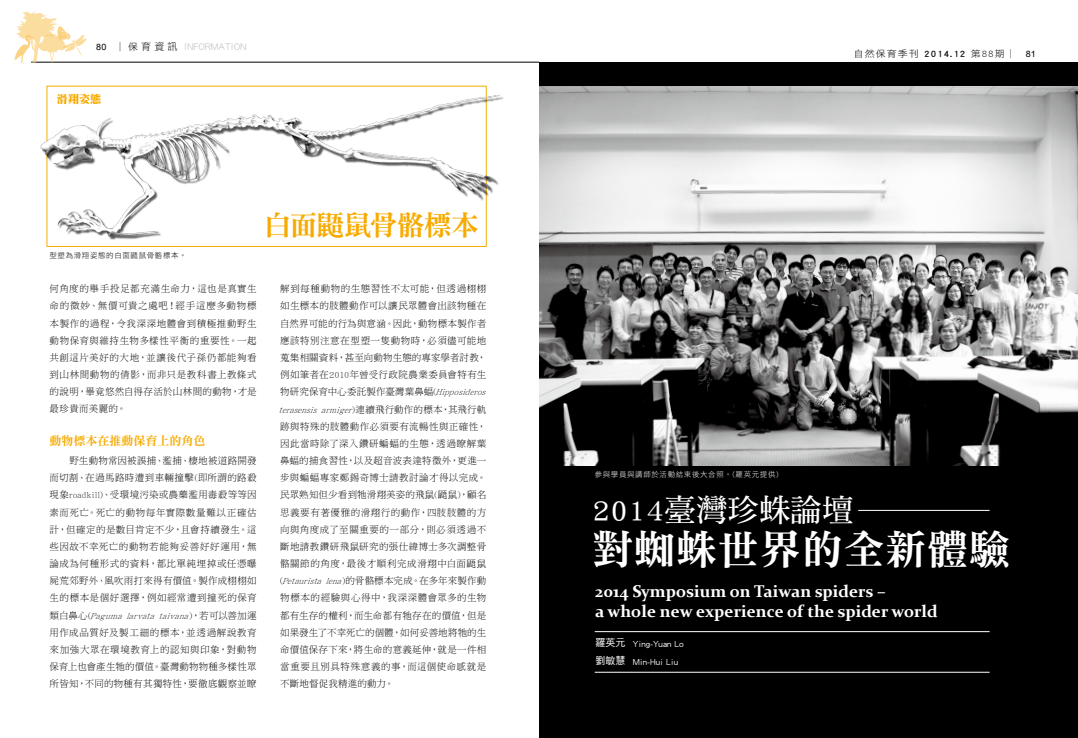
<style>
.page{position:relative;width:1078px;height:738px;background:#fff}
.page>*{position:absolute;margin:0;border:0;box-sizing:border-box;transform-origin:0 0}
.t1{font:41px "DF Ming Std W9";letter-spacing:.02em;color:#fff}
.t2{font:31px "DF Ming Std W7";letter-spacing:.02em;color:#fff}
.t3{font:27.8px "DF Ming Std W9";letter-spacing:-.035em;color:#f7ab00}
.t4{font:700 17px/20px "Constantia";color:#fff}
.t5{font:12px "DF Ming Std W9";color:#f7ab00}
.t6{font:11.1px "DF Ming Std W12";color:#f7ab00}
.t7{font:10px "DF Hei Std W5";letter-spacing:-.01em;color:#c9caca}
.t8{font:10px/17.9px "DF Hei Std W5";color:#fff}
.t9{font:9.5px/17.1px "DF Ming Std W3";letter-spacing:.035em;color:#000;text-align:justify}
.t10{font:9.3px "DF Hei Std W3";letter-spacing:.1em;color:#000;scale:1.08 1}
.t11{font:9px/17.9px "DF Hei Std W5";color:#fff}
.t12{font:7.5px "DF Hei Std W3";letter-spacing:.08em;color:#fff}
.t13{font:7.5px "DF Hei Std W3";letter-spacing:.08em;color:#000}
.s1{font-family:"Arial";font-size:8.7px;color:#000}
.s2{font-family:"DF Ming Std W3";font-size:9.3px;color:#000}
.s3{font-family:"DF Li Hei Std W3";font-size:9.3px;color:#000}
.s4{font-family:"DF Li Hei Std W3";color:#000}
.s5{font-style:italic}
.s6{font-family:"DF Hei Std W7"}
.s7{font-family:"DF Ming Std W3"}
.s8{font-family:"Arial";font-size:8.7px}
</style>
<div class="page">
<hr style="left:31px;top:62px;width:508px;height:1px;background:#000">
<div style="left:539px;top:62px;width:538px;height:675px;background:#000"></div>
<img style="left:539px;top:86px;width:538px;height:379px">
<hr style="left:594px;top:631px;width:395px;height:1px;background:#fff">
<hr style="left:858px;top:510px;width:131px;height:1px;background:#fff">
<hr style="left:594px;top:671px;width:395px;height:1px;background:#fff">
<img style="left:14px;top:11px;width:485px;height:235px">
<p class="t7" style="left:96px;top:41px;width:152px"><span class="s1">80</span> <span class="s2">｜</span><span class="s3">保</span> <span class="s4">育 資 訊</span> INFORMATION</p>
<p class="t6" style="left:57px;top:92px;width:46px">滑翔姿態</p>
<p class="t13" style="left:50px;top:250px;width:139px">型塑為滑翔姿態的白面鼯鼠骨骼標本。</p>
<p class="t9" style="left:50px;top:280px;width:208px">何角度的舉手投足都充滿生命力，這也是真實生命的微妙、無價可貴之處吧！經手這麼多動物標本製作的過程，令我深深地體會到積極推動野生動物保育與維持生物多樣性平衡的重要性。一起共創這片美好的大地，並讓後代子孫仍都能夠看到山林間動物的倩影，而非只是教科書上教條式的說明，畢竟悠然自得存活於山林間的動物，才是最珍貴而美麗的。</p>
<p class="t5" style="left:50px;top:434px;width:157px">動物標本在推動保育上的角色</p>
<p class="t9" style="left:50px;top:451px;width:208px;text-indent:20px">野生動物常因被誤捕、濫捕、棲地被道路開發而切割、在過馬路時遭到車輛撞擊(即所謂的路殺現象roadkill)、受環境污染或農藥濫用毒殺等等因素而死亡。死亡的動物每年實際數量難以正確估計，但確定的是數目肯定不少，且會持續發生。這些因故不幸死亡的動物若能夠妥善好好運用，無論成為何種形式的資料，都比單純埋掉或任憑曝屍荒郊野外、風吹雨打來得有價值。製作成栩栩如生的標本是個好選擇，例如經常遭到撞死的保育類白鼻心 (<span class="s5">Paguma larvata taivana</span>) ，若可以善加運用作成品質好及製工細的標本，並透過解說教育來加強大眾在環境教育上的認知與印象，對動物保育上也會產生牠的價值。臺灣動物物種多樣性眾所皆知，不同的物種有其獨特性，要徹底觀察並瞭</p>
<h3 class="t3" style="left:264px;top:210px;width:216px">白面鼯鼠骨骼標本</h3>
<p class="t9" style="left:279px;top:280px;width:211px;text-align:left">解到每種動物的生態習性不太可能，但透過栩栩如生標本的肢體動作可以讓民眾體會出該物種在自然界可能的行為與意涵。因此，動物標本製作者應該特別注意在型塑一隻動物時，必須儘可能地蒐集相關資料，甚至向動物生態的專家學者討教，例如筆者在2010年曾受行政院農業委員會特有生物研究保育中心委託製作臺灣葉鼻蝠(<span class="s5">Hipposideros terasensis armiger</span>) 連續飛行動作的標本，其飛行軌跡與特殊的肢體動作必須要有流暢性與正確性，因此當時除了深入鑽研蝙蝠的生態，透過瞭解葉鼻蝠的捕食習性，以及超音波表達特徵外，更進一步與蝙蝠專家鄭錫奇博士請教討論才得以完成。民眾熟知但少看到牠滑翔美姿的飛鼠(鼯鼠)，顧名思義要有著優雅的滑翔行的動作，四肢肢體的方向與角度成了至關重要的一部分，則必須透過不斷地請教鑽研飛鼠研究的張仕緯博士多次調整骨骼關節的角度，最後才順利完成滑翔中白面鼯鼠(<span class="s5">Petaurista lena</span>) 的骨骼標本完成。在多年來製作動物標本的經驗與心得中，我深深體會眾多的生物都有生存的權利，而生命都有牠存在的價值，但是如果發生了不幸死亡的個體，如何妥善地將牠的生命價值保存下來，將生命的意義延伸，就是一件相當重要且別具特殊意義的事，而這個使命感就是不斷地督促我精進的動力。</p>
<p class="t10" style="left:853px;top:49px;width:170px">自然保育季刊 <span class="s6">2014.12</span> 第88期<span class="s7">｜</span> <span class="s8">81</span></p>
<p class="t12" style="left:594px;top:470px;width:185px">參與學員與講師於活動結束後大合照。(羅英元提供)</p>
<h2 class="t2" style="left:592px;top:492px;width:263px">2014臺灣珍蛛論壇</h2>
<h1 class="t1" style="left:592px;top:526px;width:419px">對蜘蛛世界的全新體驗</h1>
<h3 class="t4" style="left:595px;top:580px;width:344px">2014 Symposium on Taiwan spiders –<br>a whole new experience of the spider world</h3>
<p class="t8" style="left:595px;top:633px;width:31px">羅英元劉敏慧</p>
<p class="t11" style="left:632px;top:633px;width:52px">Ying-Yuan Lo<br>Min-Hui Liu</p>
</div>
